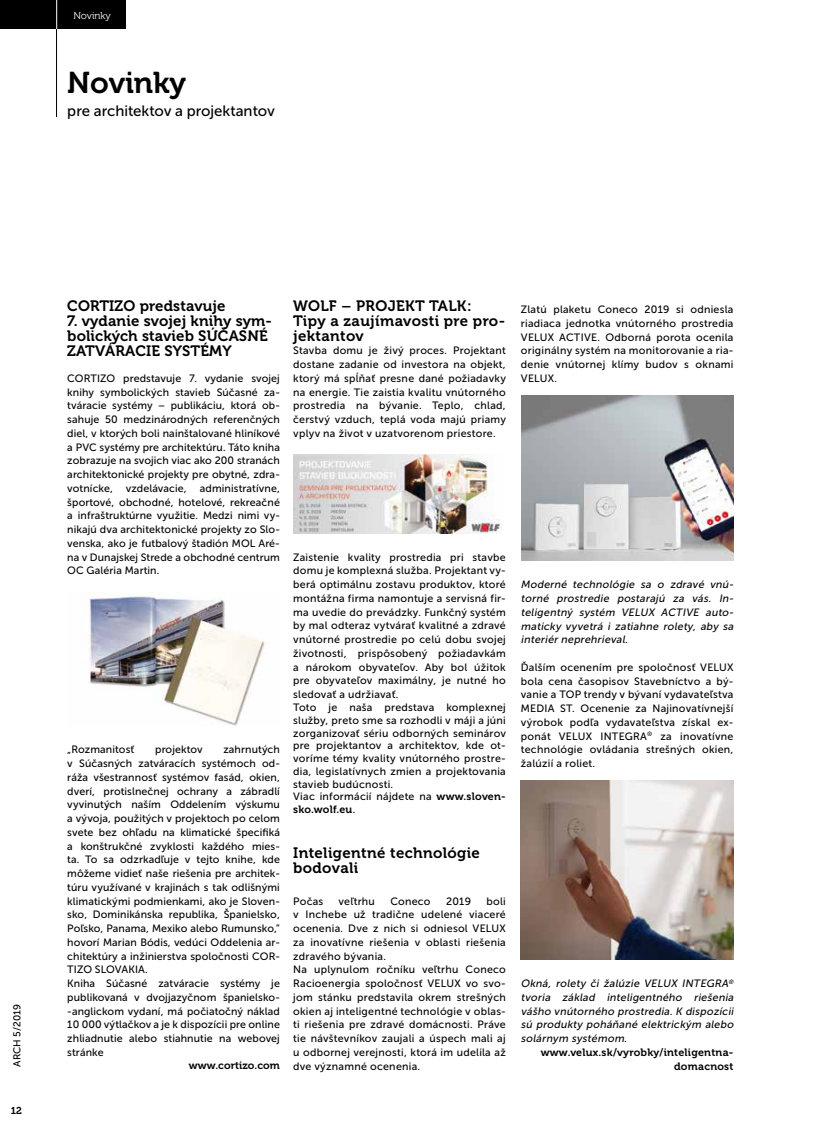
<style>
.page{position:relative;width:815px;height:1134px;background:#fff}
.page>*{position:absolute;margin:0;border:0;box-sizing:border-box;transform-origin:0 0}
.t1{font:30px "Museo 700";letter-spacing:-.005em;color:#000}
.t2{font:15px/15px "Museo 700";letter-spacing:.01em;color:#000}
.t3{font:15px "Museo Sans Cyrl 500";color:#000}
.t4{font:10.62px/13.8px "Museo Sans Cyrl 500";letter-spacing:.01em;color:#000;text-align:justify}
.t5{font:italic 10.62px/13.8px "Museo Sans Cyrl 500";color:#000;text-align:justify}
.t6{font:10.62px/13.8px "Museo 700";letter-spacing:.025em;color:#000;text-align:right}
.t7{font:10px "Museo Sans Cyrl 500";color:#000}
.t8{font:10px "Museo 300";letter-spacing:-.005em;color:#fff}
.t9{font:10px "Museo 700";color:#000}
.s1{font-family:"Museo 700"}
.s2{font-family:"Museo Sans Cyrl 500"}
</style>
<div class="page">
<div style="left:0;top:0;width:125px;height:29px;background:#000"></div>
<hr style="left:56px;top:0;width:1px;height:117px;background:#000">
<svg style="left:56px;top:0;width:1px;height:29px"></svg>
<img style="left:89px;top:596px;width:176px;height:130px">
<img style="left:293px;top:454px;width:208px;height:79px">
<img style="left:521px;top:396px;width:213px;height:165px">
<img style="left:521px;top:781px;width:212px;height:178px">
<p class="t8" style="left:73px;top:10px;width:39px">Novinky</p>
<h1 class="t1" style="left:67px;top:66px;width:120px">Novinky</h1>
<h2 class="t3" style="left:67px;top:102px;width:209px">pre architektov a projektantov</h2>
<p class="t7" style="left:12px;top:1066px;width:64px;rotate:-90deg">ARCH 5/2019</p>
<p class="t9" style="left:11px;top:1105px;width:13px">12</p>
<h2 class="t2" style="left:67px;top:298px;width:160px">CORTIZO predstavuje</h2>
<h2 class="t2" style="left:67px;top:313px;width:206px">7. vydanie svojej knihy sym&shy;bolických stavieb SÚČASNÉ<br>ZATVÁRACIE SYSTÉMY</h2>
<p class="t4" style="left:67px;top:371px;width:214px">CORTIZO predstavuje 7. vydanie svojej knihy symbolických stavieb Súčasné za&shy;tváracie systémy – publikáciu, ktorá ob&shy;sahuje 50 medzinárodných referenčných diel, v ktorých boli nainštalované hliníkové a PVC systémy pre architektúru. Táto kniha zobrazuje na svojich viac ako 200 stranách architektonické projekty pre obytné, zdra&shy;votnícke, vzdelávacie, administratívne, športové, obchodné, hotelové, rekreačné a infraštruktúrne využitie. Medzi nimi vy&shy;nikajú dva architektonické projekty zo Slo&shy;venska, ako je futbalový štadión MOL Aré&shy;na v Dunajskej Strede a obchodné centrum OC Galéria Martin.</p>
<p class="t4" style="left:67px;top:743px;width:214px;text-align:left;text-indent:156px">zahrnutých v Súčasných zatváracích systémoch od&shy;ráža všestrannosť systémov fasád, okien, dverí, protislnečnej ochrany a zábradlí vyvinutých naším Oddelením výskumu a vývoja, použitých v projektoch po celom svete bez ohľadu na klimatické špecifiká a konštrukčné zvyklosti každého mies&shy;ta. To sa odzrkadľuje v tejto knihe, kde môžeme vidieť naše riešenia pre architek&shy;túru využívané v krajinách s tak odlišnými klimatickými podmienkami, ako je Sloven&shy;sko, Dominikánska republika, Španielsko, Poľsko, Panama, Mexiko alebo Rumunsko,“ hovorí Marian Bódis, vedúci Oddelenia ar&shy;chitektúry a inžinierstva spoločnosti COR-TIZO SLOVAKIA.<br>Kniha Súčasné zatváracie systémy je publikovaná v dvojjazyčnom španielsko--anglickom vydaní, má počiatočný náklad 10 000 výtlačkov a je k dispozícii pre online zhliadnutie alebo stiahnutie na webovej stránke</p>
<p class="t6" style="left:189px;top:1058px;width:93px">www.cortizo.com</p>
<p class="t4" style="left:67px;top:743px;width:68px">„Rozmanitosť</p>
<p class="t4" style="left:155px;top:743px;width:49px">projektov</p>
<h2 class="t2" style="left:293px;top:298px;width:213px">WOLF – PROJEKT TALK:<br>Tipy a zaujímavosti pre pro&shy;jektantov</h2>
<p class="t4" style="left:293px;top:344px;width:214px">Stavba domu je živý proces. Projektant dostane zadanie od investora na objekt, ktorý má spĺňať presne dané požiadavky na energie. Tie zaistia kvalitu vnútorného prostredia na bývanie. Teplo, chlad, čerstvý vzduch, teplá voda majú priamy vplyv na život v uzatvorenom priestore.</p>
<p class="t4" style="left:293px;top:550px;width:214px">Zaistenie kvality prostredia pri stavbe domu je komplexná služba. Projektant vy&shy;berá optimálnu zostavu produktov, ktoré montážna firma namontuje a servisná fir&shy;ma uvedie do prevádzky. Funkčný systém by mal odteraz vytvárať kvalitné a zdravé vnútorné prostredie po celú dobu svojej životnosti, prispôsobený požiadavkám a nárokom obyvateľov. Aby bol úžitok pre obyvateľov maximálny, je nutné ho sledovať a udržiavať.</p>
<p class="t4" style="left:293px;top:701px;width:214px;line-height:12.8px;text-align:left">Toto je naša predstava komplexnej služby, preto sme sa rozhodli v máji a júni zorganizovať sériu odborných seminárov pre projektantov a architektov, kde ot&shy;voríme témy kvality vnútorného prostre&shy;dia, legislatívnych zmien a projektovania stavieb budúcnosti.<br>Viac informácií nájdete na <span class="s1">www.sloven-</span></p>
<p class="t6" style="left:293px;top:803px;width:64px">sko.wolf.eu<span class="s2">.</span></p>
<h2 class="t2" style="left:293px;top:845px;width:188px">Inteligentné technológie bodovali</h2>
<p class="t4" style="left:293px;top:894px;width:32px">Počas</p>
<p class="t4" style="left:339px;top:894px;width:38px">veľtrhu</p>
<p class="t4" style="left:390px;top:894px;width:42px">Coneco</p>
<p class="t4" style="left:446px;top:894px;width:27px">2019</p>
<p class="t4" style="left:293px;top:894px;width:214px;text-align:left;text-indent:193px">boli v Inchebe už tradične udelené viaceré ocenenia. Dve z nich si odniesol VELUX za inovatívne riešenia v oblasti riešenia zdravého bývania.<br>Na uplynulom ročníku veľtrhu Coneco Racioenergia spoločnosť VELUX vo svo&shy;jom stánku predstavila okrem strešných okien aj inteligentné technológie v oblas&shy;ti riešenia pre zdravé domácnosti. Práve tie návštevníkov zaujali a úspech mali aj u odbornej verejnosti, ktorá im udelila až dve významné ocenenia.</p>
<p class="t4" style="left:521px;top:303px;width:214px">Zlatú plaketu Coneco 2019 si odniesla riadiaca jednotka vnútorného prostredia VELUX ACTIVE. Odborná porota ocenila originálny systém na monitorovanie a ria&shy;denie vnútornej klímy budov s oknami VELUX.</p>
<p class="t5" style="left:521px;top:578px;width:216px">Moderné technológie sa o zdravé vnú&shy;torné prostredie postarajú za vás. In&shy;teligentný systém VELUX ACTIVE auto&shy;maticky vyvetrá i zatiahne rolety, aby sa interiér neprehrieval.</p>
<p class="t4" style="left:521px;top:660px;width:214px">Ďalším ocenením pre spoločnosť VELUX bola cena časopisov Stavebníctvo a bý&shy;vanie a TOP trendy v bývaní vydavateľstva MEDIA ST. Ocenenie za Najinovatívnejší výrobok podľa vydavateľstva získal ex&shy;ponát VELUX INTEGRA<sup>®</sup> za inovatívne technológie ovládania strešných okien, žalúzií a roliet.</p>
<p class="t5" style="left:521px;top:976px;width:216px">Okná, rolety či žalúzie VELUX INTEGRA<sup>® </sup>tvoria základ inteligentného riešenia vášho vnútorného prostredia. K dispozícii sú produkty poháňané elektrickým alebo solárnym systémom.</p>
<p class="t6" style="left:541px;top:1045px;width:194px">www.velux.sk/vyrobky/inteligentna&shy;domacnost</p>
</div>
